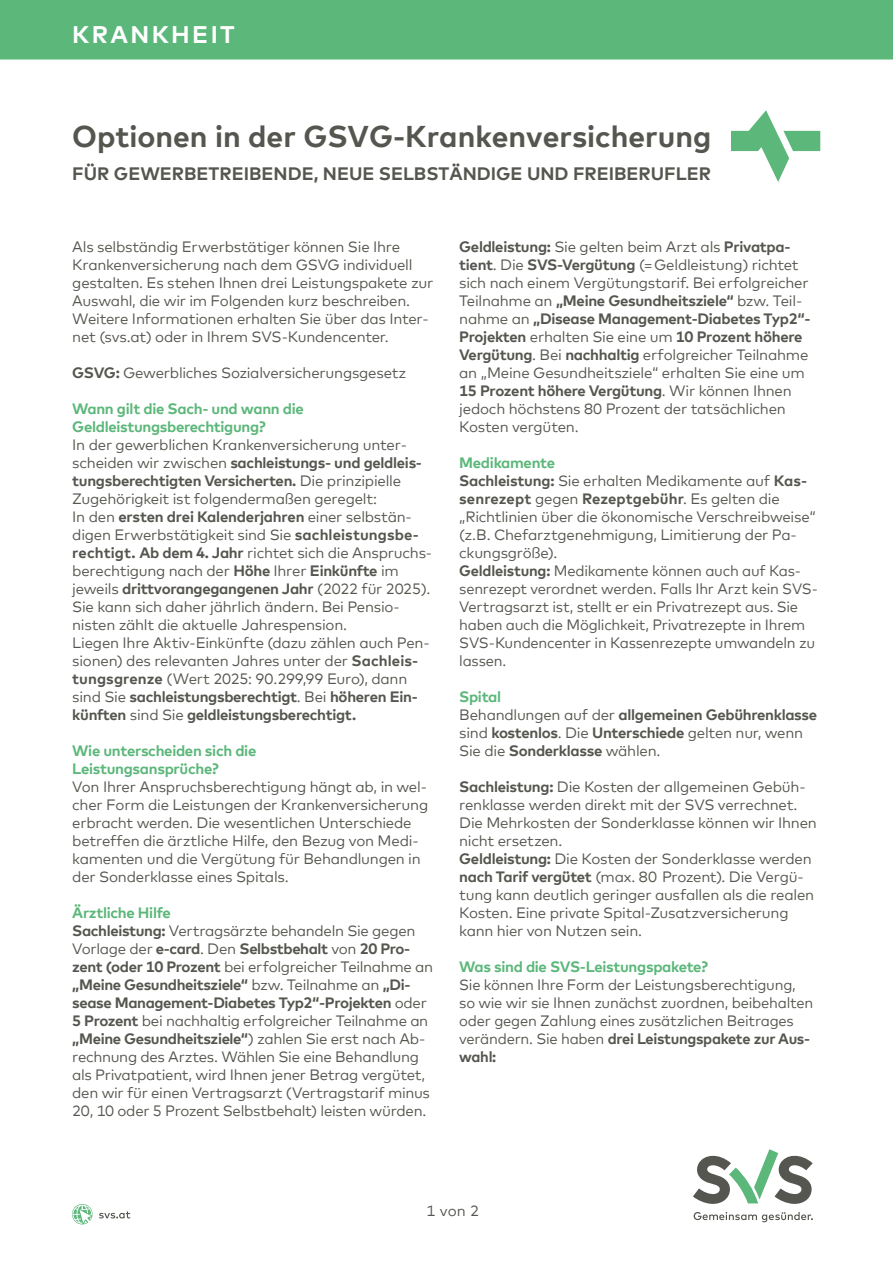
<style>
.page{position:relative;width:893px;height:1263px;background:#fff}
.page>*{position:absolute;margin:0;border:0;box-sizing:border-box;transform-origin:0 0}
.t1{font:700 30px "Mark Offc Pro";color:#565650}
.t2{font:700 24px "Mark Offc Pro";letter-spacing:.1em;color:#fff}
.t3{font:700 18px "Mark Offc Pro";color:#565650}
.t4{font:15px/18px "Mark Offc Pro";letter-spacing:-.015em;color:#565650}
.t5{font:700 15px/18px "Mark Offc Pro";letter-spacing:-.02em;color:#5cb77a}
.t6{font:700 15px/18px "Mark Offc Pro";letter-spacing:-.02em;color:#565650}
.s1{font-weight:700}
.s2{font-weight:700;color:#5cb77a}
.s3{color:#5cb77a}
.s4{font-weight:400}
</style>
<div class="page">
<div style="left:0;top:0;width:893px;height:60px;background:#5cb77a"></div>
<svg style="left:693px;top:1149px;width:120px;height:55px"></svg>
<svg style="left:694px;top:1212px;width:119px;height:10px"></svg>
<svg style="left:72px;top:1204px;width:21px;height:20px"></svg>
<svg style="left:99px;top:1211px;width:31px;height:7px"></svg>
<svg style="left:731px;top:110px;width:89px;height:72px"></svg>
<h2 class="t2" style="left:72px;top:16px;width:164px">KRANKHEIT</h2>
<h1 class="t1" style="left:72px;top:114px;width:641px">Optionen in der GSVG-Krankenversicherung</h1>
<p class="t3" style="left:72px;top:160px;width:640px">FÜR GEWERBETREIBENDE, NEUE SELBSTÄNDIGE UND FREIBERUFLER</p>
<p class="t4" style="left:72px;top:237px;width:363px">Als selbständig Erwerbstätiger können Sie Ihre Krankenversicherung nach dem GSVG individuell gestalten. Es stehen Ihnen drei Leistungspakete zur Auswahl, die wir im Folgenden kurz beschreiben.<br>Weitere Informationen erhalten Sie über das Inter&shy;net (svs.at) oder in Ihrem SVS-Kundencenter.</p>
<p class="t4" style="left:72px;top:363px;width:336px"><span class="s1">GSVG:</span> Gewerbliches Sozialversicherungsgesetz</p>
<p class="t5" style="left:72px;top:398px;width:233px">Wann gilt die Sach- und wann die<br>Geldleistungsberechtigung?</p>
<p class="t4" style="left:72px;top:435px;width:361px">In der gewerblichen Krankenversicherung unter&shy;scheiden wir zwischen <span class="s1">sachleistungs- und geldleis&shy;tungsberechtigten Versicherten.</span> Die prinzipielle Zugehörigkeit ist folgendermaßen geregelt:<br>In den <span class="s1">ersten drei Kalenderjahren</span> einer selbstän&shy;digen Erwerbstätigkeit sind Sie <span class="s1">sachleistungsbe&shy;rechtigt. Ab dem 4. Jahr</span> richtet sich die Anspruchs&shy;berechtigung nach der <span class="s1">Höhe</span> Ihrer <span class="s1">Einkünfte</span> im jeweils <span class="s1">drittvorangegangenen Jahr</span> (2022 für 2025).<br>Sie kann sich daher jährlich ändern. Bei Pensio&shy;nisten zählt die aktuelle Jahrespension.<br>Liegen Ihre Aktiv-Einkünfte (dazu zählen auch Pen&shy;sionen) des relevanten Jahres unter der <span class="s1">Sachleis&shy;tungsgrenze</span> (Wert 2025: 90.299,99 Euro), dann sind Sie <span class="s1">sachleistungsberechtigt</span>. Bei <span class="s1">höheren Ein&shy;künften</span> sind Sie <span class="s1">geldleistungsberechtigt.</span></p>
<p class="t5" style="left:72px;top:740px;width:186px">Wie unterscheiden sich die<br>Leistungsansprüche?</p>
<p class="t4" style="left:72px;top:777px;width:358px">Von Ihrer Anspruchsberechtigung hängt ab, in wel&shy;cher Form die Leistungen der Krankenversicherung erbracht werden. Die wesentlichen Unterschiede betreffen die ärztliche Hilfe, den Bezug von Medi&shy;kamenten und die Vergütung für Behandlungen in der Sonderklasse eines Spitals.</p>
<p class="t4" style="left:72px;top:903px;width:362px"><span class="s2">Ärztliche Hilfe<br></span><span class="s1">Sachleistung:</span> Vertragsärzte behandeln Sie gegen Vorlage der <span class="s1">e-card</span>. Den <span class="s1">Selbstbehalt</span> von <span class="s1">20 Pro&shy;zent (oder 10 Prozent</span> bei erfolgreicher Teilnahme an <span class="s1">„Meine Gesundheitsziele“</span> bzw. Teilnahme an <span class="s1">„Di&shy;sease Management-Diabetes Typ2“-Projekten</span> oder <span class="s1">5 Prozent</span> bei nachhaltig erfolgreicher Teilnahme an <span class="s1">„Meine Gesundheitsziele“</span>) zahlen Sie erst nach Ab&shy;rechnung des Arztes. Wählen Sie eine Behandlung als Privatpatient, wird Ihnen jener Betrag vergütet, den wir für einen Vertragsarzt (Vertragstarif minus 20, 10 oder 5 Prozent Selbstbehalt) leisten würden.</p>
<p class="t4" style="left:459px;top:237px;width:353px"><span class="s1">Geldleistung:</span> Sie gelten beim Arzt als <span class="s1">Privatpa&shy;tient</span>. Die <span class="s1">SVS-Vergütung</span> (=Geldleistung) richtet sich nach einem Vergütungstarif. Bei erfolgreicher Teilnahme an <span class="s1">„Meine Gesundheitsziele“</span> bzw. Teil&shy;nahme an <span class="s1">„Disease Management-Diabetes Typ2“- Projekten</span> erhalten Sie eine um <span class="s1">10 Prozent höhere Vergütung</span>. Bei <span class="s1">nachhaltig</span> erfolgreicher Teilnahme an „Meine Gesundheitsziele“ erhalten Sie eine um <span class="s1">15 Prozent höhere Vergütung</span>. Wir können Ihnen jedoch höchstens 80 Prozent der tatsächlichen Kosten vergüten.</p>
<p class="t4" style="left:459px;top:453px;width:360px"><span class="s2">Medikamente<br></span><span class="s1">Sachleistung:</span> Sie erhalten Medikamente auf <span class="s1">Kas&shy;senrezept</span> gegen <span class="s1">Rezeptgebühr</span>. Es gelten die „Richtlinien über die ökonomische Verschreibweise“ (z.B. Chefarztgenehmigung, Limitierung der Pa&shy;ckungsgröße).<br><span class="s1">Geldleistung:</span> Medikamente können auch auf Kas&shy;senrezept verordnet werden. Falls Ihr Arzt kein SVS-Vertragsarzt ist, stellt er ein Privatrezept aus. Sie haben auch die Möglichkeit, Privatrezepte in Ihrem SVS-Kundencenter in Kassenrezepte umwandeln zu lassen.</p>
<p class="t6" style="left:459px;top:686px;width:359px"><span class="s3">Spital<br></span><span class="s4">Behandlungen auf der</span> allgemeinen Gebührenklasse <span class="s4">sind</span> kostenlos<span class="s4">. Die</span> Unterschiede <span class="s4">gelten nur, wenn Sie die</span> Sonderklasse <span class="s4">wählen.</span></p>
<p class="t4" style="left:459px;top:777px;width:359px"><span class="s1">Sachleistung:</span> Die Kosten der allgemeinen Gebüh&shy;renklasse werden direkt mit der SVS verrechnet.<br>Die Mehrkosten der Sonderklasse können wir Ihnen nicht ersetzen.<br><span class="s1">Geldleistung:</span> Die Kosten der Sonderklasse werden <span class="s1">nach Tarif vergütet</span> (max. 80 Prozent). Die Vergü&shy;tung kann deutlich geringer ausfallen als die realen Kosten. Eine private Spital-Zusatzversicherung kann hier von Nutzen sein.</p>
<p class="t5" style="left:459px;top:956px;width:250px">Was sind die SVS-Leistungspakete?</p>
<p class="t4" style="left:459px;top:975px;width:356px">Sie können Ihre Form der Leistungsberechtigung, so wie wir sie Ihnen zunächst zuordnen, beibehalten oder gegen Zahlung eines zusätzlichen Beitrages verändern. Sie haben <span class="s1">drei Leistungspakete zur Aus&shy;wahl:</span></p>
<p class="t4" style="left:427px;top:1201px;width:54px">1 von 2</p>
</div>
